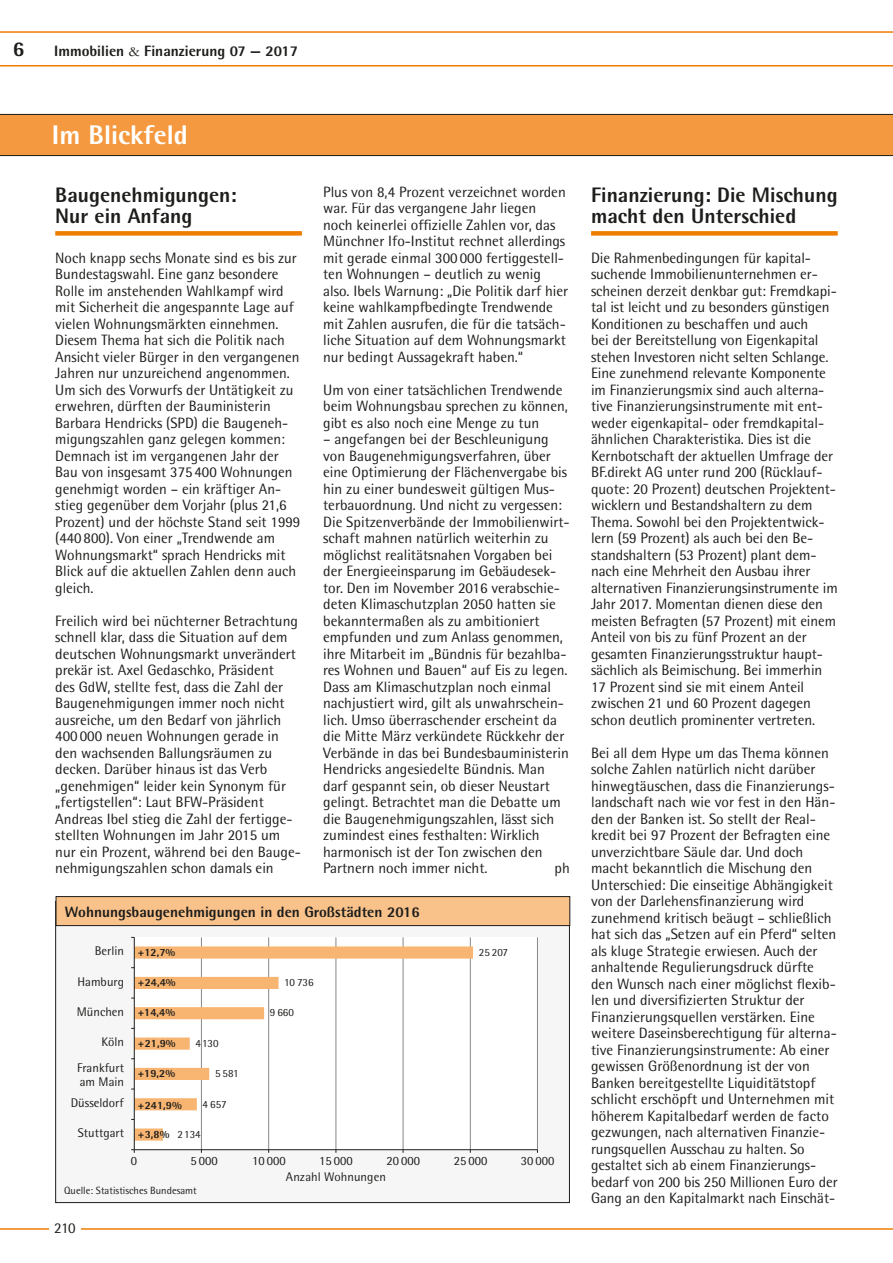
<style>
.page{position:relative;width:893px;height:1263px;background:#fff}
.page>*{position:absolute;margin:0;border:0;box-sizing:border-box;transform-origin:0 0}
.t1{font:800 27px "Rotis Semi Sans";color:#fff}
.t2{font:800 21px/21px "Rotis Semi Sans";color:#1d1d1b}
.t3{font:15px/16.5px "Rotis Semi Sans";color:#1d1d1b}
.t4{font:800 15px "Rotis Semi Sans";color:#1d1d1b}
.t5{font:12.6px/14.1px "Rotis Semi Sans";color:#1d1d1b}
.t6{font:800 10.95px "Rotis Semi Sans";letter-spacing:.005em;color:#1d1d1b}
.t7{font:10.95px "Rotis Semi Sans";color:#1d1d1b}
.t8{font:10.5px "Rotis Semi Sans";color:#1d1d1b}
.s1{font-family:"Garamond";font-weight:400}
.s2{font-weight:800;font-size:10.95px}
</style>
<div class="page">
<svg style="left:0;top:31px;width:893px;height:36px"></svg>
<hr style="left:0;top:1228px;width:893px;height:2px;background:#ef7d00">
<div style="left:0;top:114px;width:893px;height:42px;background:#f4993f"></div>
<div style="left:55px;top:231px;width:247px;height:5px;background:#ef7d00"></div>
<div style="left:591px;top:231px;width:247px;height:5px;background:#ef7d00"></div>
<div style="left:49px;top:1213px;width:32px;height:31px;background:#fff"></div>
<div style="left:56px;top:901px;width:513px;height:301px;background:#f6f6f6"></div>
<div style="left:134px;top:937px;width:403px;height:213px;background:#fff"></div>
<hr style="left:201px;top:937px;width:1px;height:213px;background:#878787">
<hr style="left:268px;top:937px;width:1px;height:213px;background:#878787">
<hr style="left:336px;top:937px;width:1px;height:213px;background:#878787">
<hr style="left:403px;top:937px;width:1px;height:213px;background:#878787">
<hr style="left:470px;top:937px;width:1px;height:213px;background:#878787">
<hr style="left:537px;top:937px;width:1px;height:213px;background:#878787">
<svg style="left:135px;top:946px;width:338px;height:194px"></svg>
<hr style="left:134px;top:1149px;width:403px;height:1px;background:#1d1d1b">
<hr style="left:134px;top:937px;width:1px;height:213px;background:#1d1d1b">
<svg style="left:131px;top:1149px;width:4px;height:4px"></svg>
<div style="left:56px;top:896px;width:514px;height:29px;background:#fac28b"></div>
<div style="left:56px;top:896px;width:514px;height:30px;border:1px solid #1d1d1b"></div>
<h2 class="t2" style="left:13px;top:38px;width:13px">6</h2>
<p class="t4" style="left:54px;top:41px;width:246px">Immobilien <span class="s1">&amp;</span> Finanzierung 07 — 2017</p>
<h1 class="t1" style="left:52px;top:118px;width:137px">Im Blickfeld</h1>
<h2 class="t2" style="left:55px;top:184px;width:183px">Baugenehmigungen:<br>Nur ein Anfang</h2>
<p class="t3" style="left:55px;top:249px;width:247px">Noch knapp sechs Monate sind es bis zur Bundestagswahl. Eine ganz besondere Rolle im anstehenden Wahlkampf wird mit Sicherheit die angespannte Lage auf vielen Wohnungsmärkten einnehmen.<br>Diesem Thema hat sich die Politik nach Ansicht vieler Bürger in den vergangenen Jahren nur unzureichend angenommen.<br>Um sich des Vorwurfs der Untätigkeit zu erwehren, dürften der Bauministerin Barbara Hendricks (SPD) die Baugeneh&shy;migungszahlen ganz gelegen kommen:<br>Demnach ist im vergangenen Jahr der Bau von insgesamt 375400 Wohnungen genehmigt worden – ein kräftiger An&shy;stieg gegenüber dem Vorjahr (plus 21,6<br>Prozent) und der höchste Stand seit 1999 (440800). Von einer „Trendwende am Wohnungsmarkt“ sprach Hendricks mit Blick auf die aktuellen Zahlen denn auch gleich.</p>
<p class="t3" style="left:55px;top:612px;width:247px">Freilich wird bei nüchterner Betrachtung schnell klar, dass die Situation auf dem deutschen Wohnungsmarkt unverändert prekär ist. Axel Gedaschko, Präsident<br>des GdW, stellte fest, dass die Zahl der Baugenehmigungen immer noch nicht ausreiche, um den Bedarf von jährlich 400000 neuen Wohnungen gerade in den wachsenden Ballungsräumen zu decken. Darüber hinaus ist das Verb „genehmigen“ leider kein Synonym für „fertigstellen“: Laut BFW-Präsident Andreas Ibel stieg die Zahl der fertigge&shy;stellten Wohnungen im Jahr 2015 um nur ein Prozent, während bei den Bauge&shy;nehmigungszahlen schon damals ein</p>
<p class="t3" style="left:323px;top:183px;width:247px">Plus von 8,4 Prozent verzeichnet worden war. Für das vergangene Jahr liegen noch keinerlei offizielle Zahlen vor, das Münchner Ifo-Institut rechnet allerdings mit gerade einmal 300000 fertiggestell&shy;ten Wohnungen – deutlich zu wenig also. Ibels Warnung: „Die Politik darf hier keine wahlkampfbedingte Trendwende mit Zahlen ausrufen, die für die tatsäch&shy;liche Situation auf dem Wohnungsmarkt nur bedingt Aussagekraft haben.“</p>
<p class="t3" style="left:323px;top:381px;width:246px">Um von einer tatsächlichen Trendwende beim Wohnungsbau sprechen zu können, gibt es also noch eine Menge zu tun</p>
<p class="t3" style="left:323px;top:431px;width:248px">– angefangen bei der Beschleunigung von Baugenehmigungsverfahren, über eine Optimierung der Flächenvergabe bis hin zu einer bundesweit gültigen Mus&shy;terbauordnung. Und nicht zu vergessen:<br>Die Spitzenverbände der Immobilienwirt&shy;schaft mahnen natürlich weiterhin zu möglichst realitätsnahen Vorgaben bei der Energieeinsparung im Gebäudesek&shy;tor. Den im November 2016 verabschie&shy;deten Klimaschutzplan 2050 hatten sie bekanntermaßen als zu ambitioniert empfunden und zum Anlass genommen, ihre Mitarbeit im „Bündnis für bezahlba&shy;res Wohnen und Bauen“ auf Eis zu legen.<br>Dass am Klimaschutzplan noch einmal nachjustiert wird, gilt als unwahrschein&shy;lich. Umso überraschender erscheint da die Mitte März verkündete Rückkehr der Verbände in das bei Bundesbauministerin Hendricks angesiedelte Bündnis. Man darf gespannt sein, ob dieser Neustart gelingt. Betrachtet man die Debatte um die Baugenehmigungszahlen, lässt sich zumindest eines festhalten: Wirklich harmonisch ist der Ton zwischen den Partnern noch immer nicht.</p>
<p class="t3" style="left:554px;top:860px;width:17px">ph</p>
<p class="t4" style="left:65px;top:902px;width:356px">Wohnungsbaugenehmigungen in den Großstädten 2016</p>
<p class="t5" style="left:95px;top:944px;width:82px">Berlin <span class="s2">+12,7%</span></p>
<p class="t6" style="left:138px;top:975px;width:39px">+24,4%</p>
<p class="t6" style="left:138px;top:1006px;width:39px">+14,4%</p>
<p class="t6" style="left:138px;top:1036px;width:39px">+21,9%</p>
<p class="t6" style="left:138px;top:1066px;width:39px">+19,2%</p>
<p class="t6" style="left:138px;top:1098px;width:45px">+241,9%</p>
<p class="t6" style="left:138px;top:1127px;width:33px">+3,8%</p>
<p class="t5" style="left:77px;top:974px;width:48px">Hamburg</p>
<p class="t5" style="left:77px;top:1004px;width:49px">München</p>
<p class="t5" style="left:101px;top:1035px;width:24px">Köln</p>
<p class="t7" style="left:195px;top:1037px;width:25px">4130</p>
<p class="t5" style="left:77px;top:1060px;width:49px">Frankfurt am Main</p>
<p class="t7" style="left:215px;top:1067px;width:25px">5 581</p>
<p class="t5" style="left:71px;top:1095px;width:54px">Düsseldorf</p>
<p class="t7" style="left:203px;top:1097px;width:26px">4 657</p>
<p class="t5" style="left:78px;top:1126px;width:48px">Stuttgart</p>
<p class="t7" style="left:178px;top:1128px;width:25px">2134</p>
<p class="t7" style="left:284px;top:976px;width:31px">10 736</p>
<p class="t7" style="left:270px;top:1006px;width:26px">9 660</p>
<p class="t7" style="left:479px;top:946px;width:31px">25 207</p>
<p class="t5" style="left:131px;top:1153px;width:8px">0</p>
<p class="t5" style="left:190px;top:1153px;width:29px">5 000</p>
<p class="t5" style="left:252px;top:1153px;width:35px">10 000</p>
<p class="t5" style="left:319px;top:1153px;width:35px">15 000</p>
<p class="t5" style="left:386px;top:1153px;width:35px">20 000</p>
<p class="t5" style="left:454px;top:1153px;width:35px">25 000</p>
<p class="t5" style="left:521px;top:1153px;width:35px">30 000</p>
<p class="t5" style="left:286px;top:1170px;width:102px">Anzahl Wohnungen</p>
<p class="t8" style="left:64px;top:1184px;width:134px">Quelle: Statistisches Bundesamt</p>
<p class="t3" style="left:54px;top:1219px;width:23px">210</p>
<p class="t3" style="left:54px;top:1223px;width:23px">xxxxx</p>
<h2 class="t2" style="left:591px;top:184px;width:248px">Finanzierung: Die Mischung macht den Unterschied</h2>
<p class="t3" style="left:591px;top:249px;width:248px">Die Rahmenbedingungen für kapital&shy;suchende Immobilienunternehmen er&shy;scheinen derzeit denkbar gut: Fremdkapi&shy;tal ist leicht und zu besonders günstigen Konditionen zu beschaffen und auch<br>bei der Bereitstellung von Eigenkapital stehen Investoren nicht selten Schlange.<br>Eine zunehmend relevante Komponente im Finanzierungsmix sind auch alterna&shy;tive Finanzierungsinstrumente mit ent&shy;weder eigenkapital- oder fremdkapital&shy;ähnlichen Charakteristika. Dies ist die Kernbotschaft der aktuellen Umfrage der BF.direkt AG unter rund 200 (Rücklauf&shy;quote: 20 Prozent) deutschen Projektent&shy;wicklern und Bestandshaltern zu dem Thema. Sowohl bei den Projektentwick&shy;lern (59 Prozent) als auch bei den Be&shy;standshaltern (53 Prozent) plant dem&shy;nach eine Mehrheit den Ausbau ihrer alternativen Finanzierungsinstrumente im Jahr 2017. Momentan dienen diese den meisten Befragten (57 Prozent) mit einem Anteil von bis zu fünf Prozent an der gesamten Finanzierungsstruktur haupt&shy;sächlich als Beimischung. Bei immerhin 17 Prozent sind sie mit einem Anteil zwischen 21 und 60 Prozent dagegen schon deutlich prominenter vertreten.</p>
<p class="t3" style="left:591px;top:744px;width:248px">Bei all dem Hype um das Thema können solche Zahlen natürlich nicht darüber hinwegtäuschen, dass die Finanzierungs&shy;landschaft nach wie vor fest in den Hän&shy;den der Banken ist. So stellt der Real&shy;kredit bei 97 Prozent der Befragten eine unverzichtbare Säule dar. Und doch macht bekanntlich die Mischung den Unterschied: Die einseitige Abhängigkeit von der Darlehensfinanzierung wird zunehmend kritisch beäugt – schließlich hat sich das „Setzen auf ein Pferd“ selten als kluge Strategie erwiesen. Auch der anhaltende Regulierungsdruck dürfte den Wunsch nach einer möglichst flexib&shy;len und diversifizierten Struktur der Finanzierungsquellen verstärken. Eine weitere Daseinsberechtigung für alterna&shy;tive Finanzierungsinstrumente: Ab einer gewissen Größenordnung ist der von Banken bereitgestellte Liquiditätstopf schlicht erschöpft und Unternehmen mit höherem Kapitalbedarf werden de facto gezwungen, nach alternativen Finanzie&shy;rungsquellen Ausschau zu halten. So gestaltet sich ab einem Finanzierungs&shy;bedarf von 200 bis 250 Millionen Euro der Gang an den Kapitalmarkt nach Einschät-</p>
</div>
